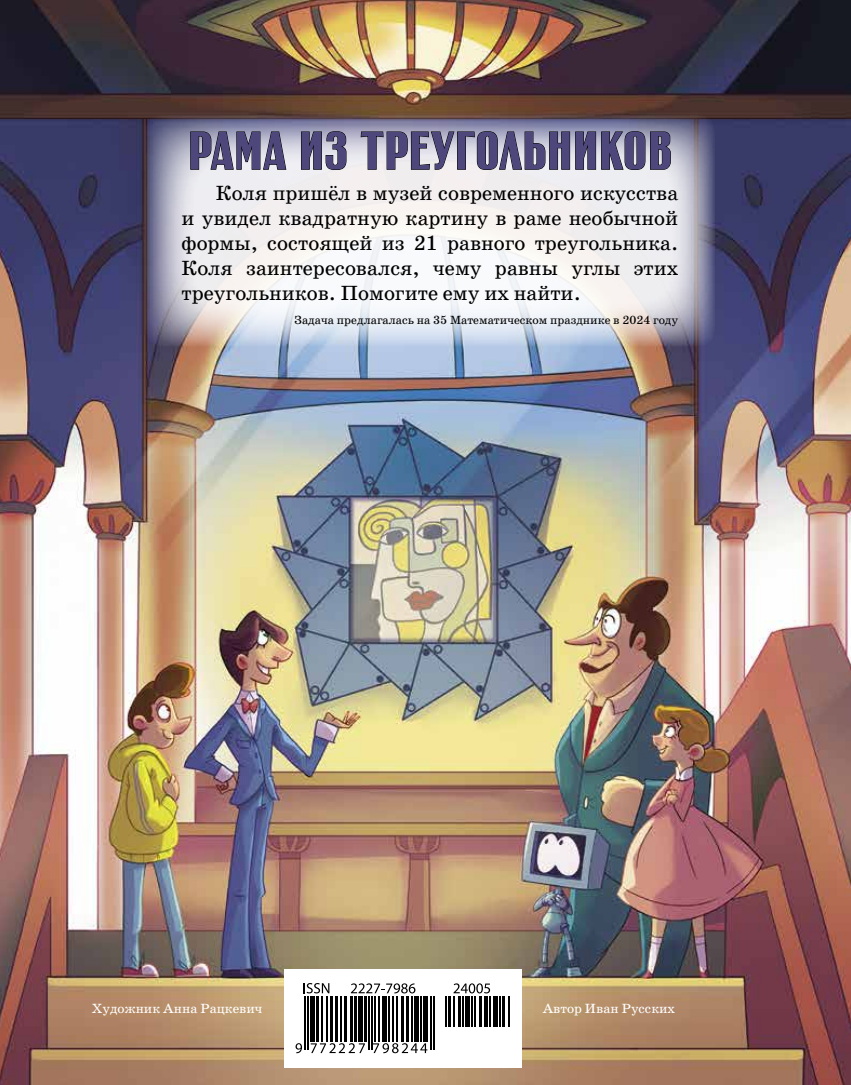
<style>
.page{position:relative;width:851px;height:1085px;background:#fff}
.page>*{position:absolute;margin:0;border:0;box-sizing:border-box;transform-origin:0 0}
.t1{font:700 52.2px "Rubrica";letter-spacing:.02em;color:#4e477c}
.t2{font:20.85px/24.9px "School";color:#000;text-align:justify}
.t3{font:13.5px "School";color:#fff}
.t4{font:12px "School";color:#000}
</style>
<div class="page">
<img style="left:0;top:0;width:850px;height:1084px">
<svg style="left:145px;top:115px;width:570px;height:232px"></svg>
<div style="left:284px;top:968px;width:237px;height:99px;background:#fff"></div>
<svg style="left:303px;top:983px;width:26px;height:10px"></svg>
<svg style="left:351px;top:983px;width:64px;height:10px"></svg>
<svg style="left:453px;top:983px;width:37px;height:10px"></svg>
<svg style="left:295px;top:1043px;width:7px;height:10px"></svg>
<hr style="left:304px;top:995px;width:2px;height:54px;background:#000">
<hr style="left:307px;top:995px;width:2px;height:54px;background:#000">
<hr style="left:310px;top:995px;width:4px;height:45px;background:#000">
<hr style="left:316px;top:995px;width:2px;height:45px;background:#000">
<hr style="left:321px;top:995px;width:1px;height:45px;background:#000">
<hr style="left:326px;top:995px;width:2px;height:45px;background:#000">
<hr style="left:330px;top:995px;width:3px;height:45px;background:#000">
<hr style="left:334px;top:995px;width:3px;height:45px;background:#000">
<hr style="left:340px;top:995px;width:1px;height:45px;background:#000">
<hr style="left:344px;top:995px;width:3px;height:45px;background:#000">
<hr style="left:349px;top:995px;width:3px;height:45px;background:#000">
<hr style="left:354px;top:995px;width:3px;height:45px;background:#000">
<hr style="left:358px;top:995px;width:4px;height:45px;background:#000">
<hr style="left:364px;top:995px;width:3px;height:45px;background:#000">
<svg style="left:310px;top:1043px;width:55px;height:9px"></svg>
<hr style="left:368px;top:995px;width:1px;height:54px;background:#000">
<hr style="left:371px;top:995px;width:1px;height:54px;background:#000">
<hr style="left:374px;top:995px;width:1px;height:45px;background:#000">
<hr style="left:378px;top:995px;width:1px;height:45px;background:#000">
<hr style="left:382px;top:995px;width:4px;height:45px;background:#000">
<hr style="left:388px;top:995px;width:1px;height:45px;background:#000">
<hr style="left:392px;top:995px;width:1px;height:45px;background:#000">
<hr style="left:396px;top:995px;width:1px;height:45px;background:#000">
<hr style="left:401px;top:995px;width:3px;height:45px;background:#000">
<hr style="left:406px;top:995px;width:2px;height:45px;background:#000">
<hr style="left:411px;top:995px;width:1px;height:45px;background:#000">
<hr style="left:414px;top:995px;width:4px;height:45px;background:#000">
<hr style="left:420px;top:995px;width:2px;height:45px;background:#000">
<hr style="left:423px;top:995px;width:4px;height:45px;background:#000">
<svg style="left:373px;top:1043px;width:54px;height:10px"></svg>
<hr style="left:430px;top:995px;width:1px;height:54px;background:#000">
<hr style="left:433px;top:995px;width:1px;height:54px;background:#000">
<hr style="left:445px;top:995px;width:1px;height:31px;background:#000">
<hr style="left:448px;top:995px;width:3px;height:31px;background:#000">
<hr style="left:453px;top:995px;width:2px;height:31px;background:#000">
<hr style="left:457px;top:995px;width:3px;height:31px;background:#000">
<hr style="left:462px;top:995px;width:1px;height:31px;background:#000">
<hr style="left:466px;top:995px;width:4px;height:31px;background:#000">
<hr style="left:471px;top:995px;width:2px;height:31px;background:#000">
<hr style="left:474px;top:995px;width:1px;height:31px;background:#000">
<hr style="left:479px;top:995px;width:3px;height:31px;background:#000">
<hr style="left:484px;top:995px;width:1px;height:31px;background:#000">
<hr style="left:486px;top:995px;width:2px;height:31px;background:#000">
<hr style="left:489px;top:995px;width:2px;height:31px;background:#000">
<hr style="left:493px;top:995px;width:4px;height:31px;background:#000">
<hr style="left:498px;top:995px;width:2px;height:31px;background:#000">
<hr style="left:501px;top:995px;width:3px;height:31px;background:#000">
<hr style="left:508px;top:995px;width:1px;height:31px;background:#000">
<svg style="left:190px;top:131px;width:97px;height:39px;background:#a8a8b3"></svg>
<svg style="left:300px;top:131px;width:47px;height:39px;background:#acacb5"></svg>
<svg style="left:360px;top:131px;width:311px;height:39px;background:#b0afb9"></svg>
<h1 class="t1" style="left:188px;top:116px;width:484px">РАМА ИЗ ТРЕУГОЛЬНИКОВ</h1>
<p class="t2" style="left:181px;top:181px;width:498px;text-indent:34px">Коля пришёл в музей современного искусства и увидел квадратную картину в раме необычной формы, состоящей из 21 равного треугольника.<br>Коля заинтересовался, чему равны углы этих треугольников. Помогите ему их найти.</p>
<p class="t4" style="left:294px;top:313px;width:385px">Задача предлагалась на 35 Математическом празднике в 2024 году</p>
<p class="t3" style="left:92px;top:1000px;width:172px">Художник Анна Рацкевич</p>
<p class="t3" style="left:542px;top:1000px;width:134px">Автор Иван Русских</p>
</div>
